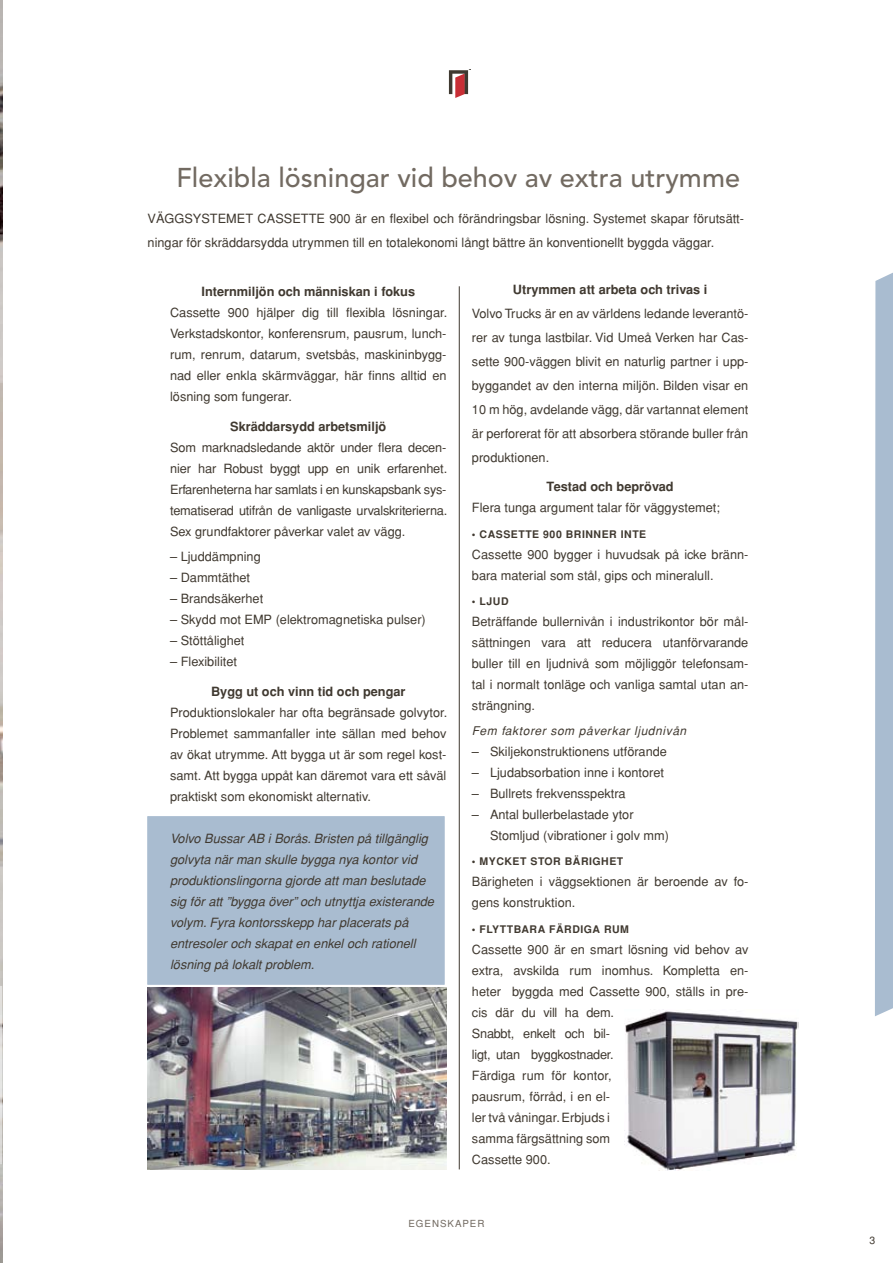
<style>
.page{position:relative;width:893px;height:1263px;background:#fff}
.page>*{position:absolute;margin:0;border:0;box-sizing:border-box;transform-origin:0 0}
.t1{font:500 27px "Avenir";color:#726a61}
.t2{font:12.75px/21px "Helvetica";color:#403930}
.t3{font:italic 12.75px/21px "Helvetica";color:#403930}
.t4{font:700 12.75px "Helvetica";color:#403930}
.t5{font:italic 12px "Helvetica";letter-spacing:.05em;color:#403930}
.t6{font:700 10.5px "Helvetica";letter-spacing:.05em;color:#403930}
.t7{font:10.5px "Helvetica";color:#403930}
.t8{font:9.75px "Helvetica";letter-spacing:.1em;color:#726a61}
</style>
<div class="page">
<svg style="left:875px;top:273px;width:18px;height:743px;background:#acbed1"></svg>
<div style="left:148px;top:816px;width:296px;height:168px;background:#a9bcd0"></div>
<svg style="left:449px;top:70px;width:20px;height:28px"></svg>
<img style="left:0;top:0;width:2px;height:1263px">
<svg style="left:0;top:986px;width:2px;height:178px"></svg>
<hr style="left:459px;top:286px;width:1px;height:883px;background:#403930">
<img style="left:148px;top:988px;width:298px;height:181px">
<img style="left:625px;top:1009px;width:174px;height:162px">
<h1 class="t1" style="left:176px;top:162px;width:565px">Flexibla lösningar vid behov av extra utrymme</h1>
<p class="t2" style="left:148px;top:206px;width:598px;line-height:24px">VÄGGSYSTEMET CASSETTE 900 är en flexibel och förändringsbar lösning. Systemet skapar förutsätt&shy;ningar för skräddarsydda utrymmen till en totalekonomi långt bättre än konventionellt byggda väggar.</p>
<p class="t4" style="left:201px;top:284px;width:215px">Internmiljön och människan i fokus</p>
<p class="t2" style="left:170px;top:302px;width:279px;text-align:justify">Cassette 900 hjälper dig till flexibla lösningar.<br>Verkstadskontor, konferensrum, pausrum, lunch&shy;rum, renrum, datarum, svetsbås, maskininbygg&shy;nad eller enkla skärmväggar, här finns alltid en lösning som fungerar.</p>
<p class="t4" style="left:230px;top:419px;width:158px">Skräddarsydd arbetsmiljö</p>
<p class="t2" style="left:170px;top:437px;width:279px;text-align:justify">Som marknadsledande aktör under flera decen&shy;nier har Robust byggt upp en unik erfarenhet.<br>Erfarenheterna har samlats i en kunskapsbank sys&shy;tematiserad utifrån de vanligaste urvalskriterierna.<br>Sex grundfaktorer påverkar valet av vägg.</p>
<p class="t2" style="left:170px;top:546px;width:92px">– Ljuddämpning</p>
<p class="t2" style="left:170px;top:567px;width:82px">– Dammtäthet</p>
<p class="t2" style="left:170px;top:588px;width:95px">– Brandsäkerhet</p>
<p class="t2" style="left:170px;top:609px;width:257px">– Skydd mot EMP (elektromagnetiska pulser)</p>
<p class="t2" style="left:170px;top:630px;width:76px">– Stöttålighet</p>
<p class="t2" style="left:170px;top:651px;width:68px">– Flexibilitet</p>
<p class="t4" style="left:211px;top:684px;width:196px">Bygg ut och vinn tid och pengar</p>
<p class="t2" style="left:170px;top:701px;width:279px;text-align:justify">Produktionslokaler har ofta begränsade golvytor.<br>Problemet sammanfaller inte sällan med behov av ökat utrymme. Att bygga ut är som regel kost&shy;samt. Att bygga uppåt kan däremot vara ett såväl praktiskt som ekonomiskt alternativ.</p>
<p class="t3" style="left:170px;top:827px;width:265px">Volvo Bussar AB i Borås. Bristen på tillgänglig golvyta när man skulle bygga nya kontor vid produktionslingorna gjorde att man beslutade sig för att ”bygga över” och utnyttja existerande volym. Fyra kontorsskepp har placerats på entresoler och skapat en enkel och rationell lösning på lokalt problem.</p>
<p class="t4" style="left:513px;top:282px;width:196px">Utrymmen att arbeta och trivas i</p>
<p class="t2" style="left:472px;top:301px;width:278px;line-height:24px;text-align:justify">Volvo Trucks är en av världens ledande leverantö&shy;rer av tunga lastbilar. Vid Umeå Verken har Cas&shy;sette 900-väggen blivit en naturlig partner i upp&shy;byggandet av den interna miljön. Bilden visar en 10 m hög, avdelande vägg, där vartannat element är perforerat för att absorbera störande buller från produktionen.</p>
<p class="t4" style="left:547px;top:479px;width:129px">Testad och beprövad</p>
<p class="t2" style="left:472px;top:497px;width:249px">Flera tunga argument talar för väggystemet;</p>
<p class="t6" style="left:472px;top:528px;width:176px">• CASSETTE 900 BRINNER INTE</p>
<p class="t2" style="left:472px;top:543px;width:278px">Cassette 900 bygger i huvudsak på icke bränn&shy;bara material som stål, gips och mineralull.</p>
<p class="t6" style="left:472px;top:595px;width:38px">• LJUD</p>
<p class="t2" style="left:472px;top:611px;width:278px;text-align:justify">Beträffande bullernivån i industrikontor bör mål&shy;sättningen vara att reducera utanförvarande buller till en ljudnivå som möjliggör telefonsam&shy;tal i normalt tonläge och vanliga samtal utan an&shy;strängning.</p>
<p class="t5" style="left:472px;top:724px;width:216px">Fem faktorer som påverkar ljudnivån</p>
<p class="t2" style="left:472px;top:741px;width:196px">– Skiljekonstruktionens utförande</p>
<p class="t2" style="left:472px;top:762px;width:194px">– Ljudabsorbation inne i kontoret</p>
<p class="t2" style="left:472px;top:783px;width:155px">– Bullrets frekvensspektra</p>
<p class="t2" style="left:490px;top:804px;width:181px;text-indent:-18px">– Antal bullerbelastade ytor<br>Stomljud (vibrationer i golv mm)</p>
<p class="t6" style="left:472px;top:855px;width:153px">• MYCKET STOR BÄRIGHET</p>
<p class="t2" style="left:472px;top:871px;width:278px">Bärigheten i väggsektionen är beroende av fo&shy;gens konstruktion.</p>
<p class="t6" style="left:472px;top:923px;width:158px">• FLYTTBARA FÄRDIGA RUM</p>
<p class="t2" style="left:472px;top:938px;width:278px">Cassette 900 är en smart lösning vid behov av extra, avskilda rum inomhus. Kompletta en&shy;heter byggda med Cassette 900, ställs in pre&shy;cis där du vill ha dem.<br>Snabbt, enkelt och bil-<br>ligt, utan byggkostnader.<br>Färdiga rum för kontor,<br>pausrum, förråd, i en el-<br>ler två våningar. Erbjuds i<br>samma färgsättning som<br>Cassette 900.</p>
<p class="t8" style="left:408px;top:1218px;width:77px">EGENSKAPER</p>
<p class="t7" style="left:870px;top:1234px;width:7px">3</p>
</div>
